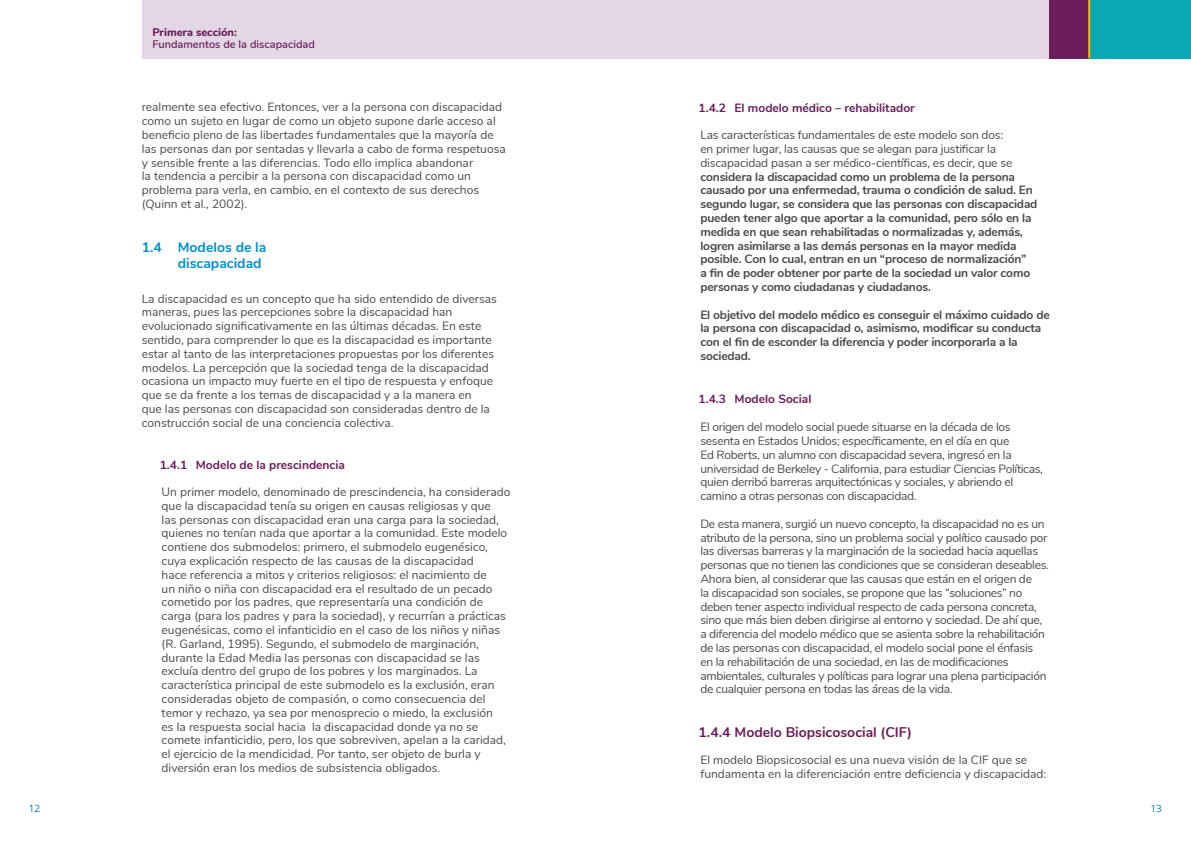
<style>
.page{position:relative;width:1191px;height:842px;background:#fff}
.page>*{position:absolute;margin:0;border:0;box-sizing:border-box;transform-origin:0 0}
.t1{font:700 14px "Nunito";color:#6a1d58}
.t2{font:700 14px/16.1px "Nunito";color:#008fd1}
.t3{font:12px/13.8px "Nunito";color:#4a4a49}
.t4{font:12px/13.8px "Nunito";letter-spacing:-.025em;color:#4a4a49}
.t5{font:700 12px/13.8px "Nunito";letter-spacing:-.015em;color:#4a4a49}
.t6{font:700 12px "Nunito";color:#6a1d58}
.t7{font:600 11px "Nunito";color:#6a1d58}
.t8{font:800 11px "Nunito";color:#6a1d58}
.t9{font:10px "Open Sans";color:#007fc8}
</style>
<div class="page">
<div style="left:595px;top:0;width:454px;height:58px;background:#e3d7e5"></div>
<div style="left:1049px;top:0;width:142px;height:58px;background:#0ca8b3"></div>
<div style="left:1049px;top:0;width:40px;height:58px;background:#6a1d58"></div>
<div style="left:142px;top:0;width:453px;height:58px;background:#e3d7e5"></div>
<hr style="left:1088px;top:0;width:2px;height:58px;background:#fab600">
<p class="t8" style="left:152px;top:24px;width:86px">Primera sección:</p>
<p class="t7" style="left:152px;top:36px;width:164px">Fundamentos de la discapacidad</p>
<p class="t3" style="left:142px;top:100px;width:365px">realmente sea efectivo. Entonces, ver a la persona con discapacidad como un sujeto en lugar de como un objeto supone darle acceso al beneficio pleno de las libertades fundamentales que la mayoría de las personas dan por sentadas y llevarla a cabo de forma respetuosa y sensible frente a las diferencias. Todo ello implica abandonar<br>la tendencia a percibir a la persona con discapacidad como un problema para verla, en cambio, en el contexto de sus derechos (Quinn et al., 2002).</p>
<p class="t2" style="left:178px;top:238px;width:90px;text-indent:-36px">1.4 Modelos de la discapacidad</p>
<p class="t3" style="left:142px;top:291px;width:357px">La discapacidad es un concepto que ha sido entendido de diversas maneras, pues las percepciones sobre la discapacidad han evolucionado significativamente en las últimas décadas. En este sentido, para comprender lo que es la discapacidad es importante estar al tanto de las interpretaciones propuestas por los diferentes modelos. La percepción que la sociedad tenga de la discapacidad ocasiona un impacto muy fuerte en el tipo de respuesta y enfoque que se da frente a los temas de discapacidad y a la manera en<br>que las personas con discapacidad son consideradas dentro de la construcción social de una conciencia colectiva.</p>
<p class="t6" style="left:160px;top:456px;width:187px">1.4.1 Modelo de la prescindencia</p>
<p class="t3" style="left:162px;top:484px;width:350px">Un primer modelo, denominado de prescindencia, ha considerado que la discapacidad tenía su origen en causas religiosas y que<br>las personas con discapacidad eran una carga para la sociedad, quienes no tenían nada que aportar a la comunidad. Este modelo contiene dos submodelos: primero, el submodelo eugenésico, cuya explicación respecto de las causas de la discapacidad<br>hace referencia a mitos y criterios religiosos: el nacimiento de<br>un niño o niña con discapacidad era el resultado de un pecado cometido por los padres, que representaría una condición de carga (para los padres y para la sociedad), y recurrían a prácticas eugenésicas, como el infanticidio en el caso de los niños y niñas (R. Garland, 1995). Segundo, el submodelo de marginación, durante la Edad Media las personas con discapacidad se las excluía dentro del grupo de los pobres y los marginados. La característica principal de este submodelo es la exclusión, eran consideradas objeto de compasión, o como consecuencia del temor y rechazo, ya sea por menosprecio o miedo, la exclusión<br>es la respuesta social hacia la discapacidad donde ya no se comete infanticidio, pero, los que sobreviven, apelan a la caridad, el ejercicio de la mendicidad. Por tanto, ser objeto de burla y diversión eran los medios de subsistencia obligados.</p>
<p class="t6" style="left:698px;top:99px;width:218px">1.4.2 El modelo médico – rehabilitador</p>
<p class="t3" style="left:700px;top:127px;width:313px">Las características fundamentales de este modelo son dos: en primer lugar, las causas que se alegan para justificar la discapacidad pasan a ser médico-científicas, es decir, que se</p>
<p class="t5" style="left:700px;top:169px;width:338px">considera la discapacidad como un problema de la persona causado por una enfermedad, trauma o condición de salud. En segundo lugar, se considera que las personas con discapacidad pueden tener algo que aportar a la comunidad, pero sólo en la medida en que sean rehabilitadas o normalizadas y, además, logren asimilarse a las demás personas en la mayor medida posible. Con lo cual, entran en un “proceso de normalización”<br>a fin de poder obtener por parte de la sociedad un valor como personas y como ciudadanas y ciudadanos.</p>
<p class="t5" style="left:700px;top:307px;width:351px">El objetivo del modelo médico es conseguir el máximo cuidado de la persona con discapacidad o, asimismo, modificar su conducta con el fin de esconder la diferencia y poder incorporarla a la sociedad.</p>
<p class="t6" style="left:698px;top:389px;width:114px">1.4.3 Modelo Social</p>
<p class="t4" style="left:700px;top:419px;width:344px">El origen del modelo social puede situarse en la década de los sesenta en Estados Unidos; específicamente, en el día en que<br>Ed Roberts, un alumno con discapacidad severa, ingresó en la universidad de Berkeley - California, para estudiar Ciencias Políticas, quien derribó barreras arquitectónicas y sociales, y abriendo el camino a otras personas con discapacidad.</p>
<p class="t4" style="left:700px;top:516px;width:350px">De esta manera, surgió un nuevo concepto, la discapacidad no es un atributo de la persona, sino un problema social y político causado por las diversas barreras y la marginación de la sociedad hacia aquellas personas que no tienen las condiciones que se consideran deseables.<br>Ahora bien, al considerar que las causas que están en el origen de<br>la discapacidad son sociales, se propone que las “soluciones” no deben tener aspecto individual respecto de cada persona concreta, sino que más bien deben dirigirse al entorno y sociedad. De ahí que, a diferencia del modelo médico que se asienta sobre la rehabilitación de las personas con discapacidad, el modelo social pone el énfasis en la rehabilitación de una sociedad, en las de modificaciones ambientales, culturales y políticas para lograr una plena participación de cualquier persona en todas las áreas de la vida.</p>
<p class="t1" style="left:698px;top:722px;width:215px">1.4.4 Modelo Biopsicosocial (CIF)</p>
<p class="t3" style="left:700px;top:752px;width:347px">El modelo Biopsicosocial es una nueva visión de la CIF que se fundamenta en la diferenciación entre deficiencia y discapacidad:</p>
<p class="t9" style="left:29px;top:802px;width:13px">12</p>
<p class="t9" style="left:1150px;top:802px;width:13px">13</p>
</div>
